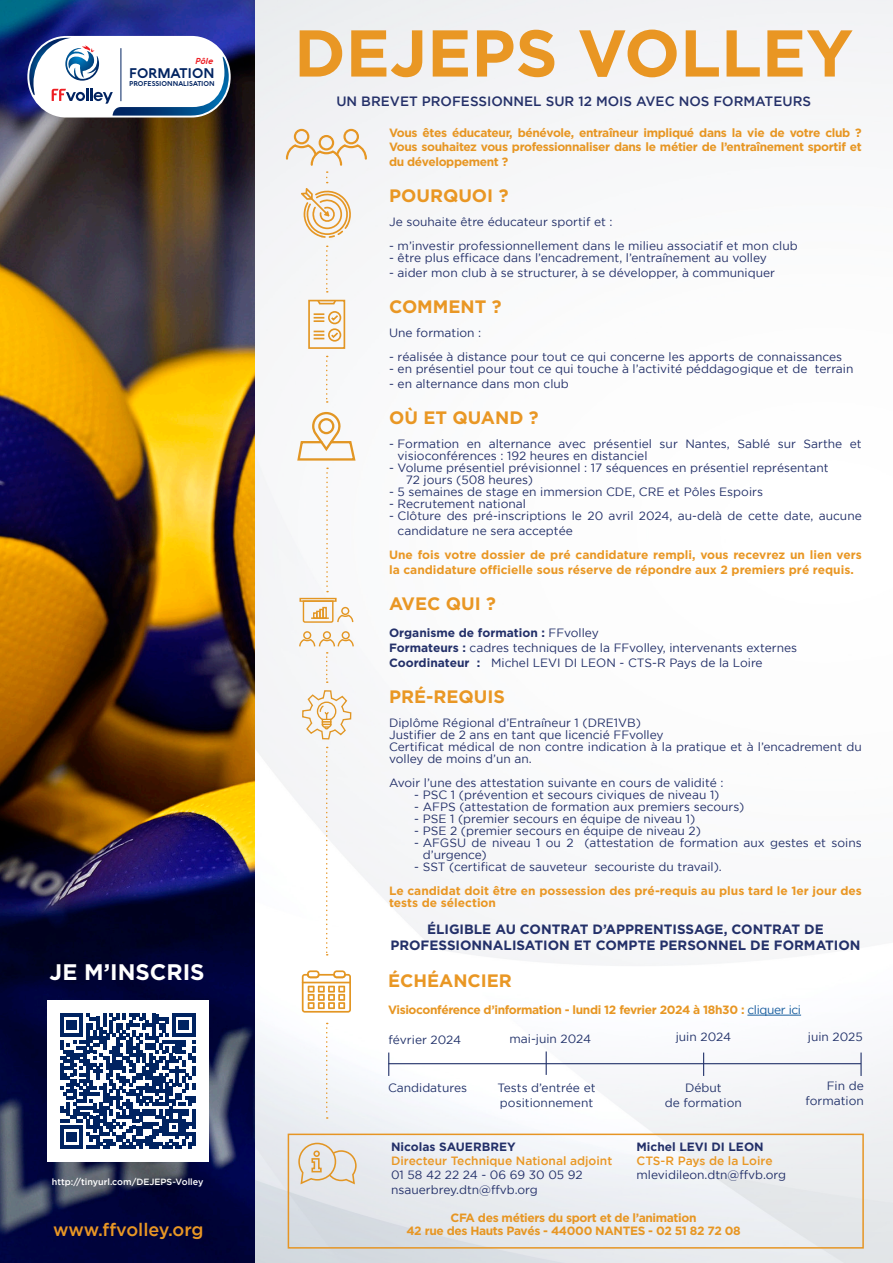
<style>
.page{position:relative;width:893px;height:1263px;background:#fff}
.page>*{position:absolute;margin:0;border:0;box-sizing:border-box;transform-origin:0 0}
.t1{font:700 66px "Gotham";color:#e99724}
.t2{font:700 22.5px "Gotham";color:#fff}
.t3{font:700 18px "Gotham";color:#e99724}
.t4{font:500 18px "Gotham";color:#e99724}
.t5{font:700 13.65px "Aquawax";color:#002361}
.t6{font:700 13.5px "Gotham";color:#233069}
.t7{font:500 13.5px "Gotham";color:#243069}
.t8{font:12px/12px "Gotham";color:#233069}
.t9{font:700 12px/13.5px "Gotham";letter-spacing:-.03em;color:#e79623}
.t10{font:700 12px/15px "Gotham";color:#e99724}
.t11{font:12px "Gotham";color:#22326a}
.t12{font:700 12px "Gotham";color:#233069}
.t13{font:500 12px "Gotham";color:#e99724}
.t14{font:500 9px "Gotham";color:#fff}
.t15{font:italic 700 8.4px "Aquawax";color:#ee1d23}
.t16{font:700 6.9px "Aquawax";color:#002361}
.s1{color:#e99623}
.s2{font-weight:400}
.s3{font-weight:700}
.s4{font-weight:400;color:#175d9e}
</style>
<div class="page">
<img style="left:0;top:0;width:255px;height:1263px">
<img style="left:255px;top:0;width:638px;height:1263px">
<hr style="left:388px;top:1063px;width:473px;height:1px;background:#22326a">
<svg style="left:388px;top:1052px;width:1px;height:24px"></svg>
<hr style="left:860px;top:1052px;width:2px;height:24px;background:#22326a">
<svg style="left:546px;top:1051px;width:1px;height:24px"></svg>
<svg style="left:703px;top:1052px;width:1px;height:24px"></svg>
<div style="left:27px;top:36px;width:204px;height:82px;background:#fff;border-radius:40px"></div>
<svg style="left:29px;top:38px;width:200px;height:78px"></svg>
<div style="left:319px;top:135px;width:15px;height:15px;border:2px solid #e69623;border-radius:50%"></div>
<div style="left:294px;top:129px;width:15px;height:15px;border:2px solid #e69623;border-radius:50%"></div>
<div style="left:343px;top:129px;width:16px;height:15px;border:2px solid #e69623;border-radius:50%"></div>
<svg style="left:285px;top:143px;width:82px;height:95px"></svg>
<div style="left:308px;top:300px;width:37px;height:49px;border:2px solid #e39623"></div>
<div style="left:328px;top:311px;width:13px;height:13px;border:2px solid #e39623;border-radius:50%"></div>
<svg style="left:314px;top:313px;width:26px;height:9px"></svg>
<svg style="left:316px;top:299px;width:22px;height:6px"></svg>
<div style="left:328px;top:328px;width:13px;height:14px;border:2px solid #e39623;border-radius:50%"></div>
<svg style="left:314px;top:331px;width:26px;height:8px"></svg>
<svg style="left:326px;top:246px;width:2px;height:47px"></svg>
<svg style="left:302px;top:970px;width:49px;height:43px"></svg>
<svg style="left:326px;top:356px;width:2px;height:47px"></svg>
<div style="left:303px;top:631px;width:8px;height:8px;border:1px solid #e39623;border-radius:50%"></div>
<div style="left:323px;top:631px;width:8px;height:8px;border:1px solid #e39623;border-radius:50%"></div>
<div style="left:342px;top:631px;width:8px;height:8px;border:1px solid #e39623;border-radius:50%"></div>
<svg style="left:302px;top:600px;width:52px;height:23px"></svg>
<div style="left:299px;top:598px;width:38px;height:4px;border:1px solid #e39623"></div>
<svg style="left:326px;top:468px;width:2px;height:124px"></svg>
<svg style="left:299px;top:638px;width:55px;height:45px"></svg>
<svg style="left:302px;top:690px;width:50px;height:50px"></svg>
<svg style="left:298px;top:1142px;width:59px;height:42px;background:#e4dacc"></svg>
<svg style="left:326px;top:747px;width:2px;height:208px"></svg>
<div style="left:47px;top:1000px;width:161px;height:162px;background:#fff"></div>
<svg style="left:60px;top:1013px;width:135px;height:136px"></svg>
<svg style="left:297px;top:411px;width:59px;height:50px"></svg>
<div style="left:318px;top:418px;width:16px;height:16px;border:2px solid #e29624;border-radius:50%"></div>
<svg style="left:326px;top:1023px;width:2px;height:96px"></svg>
<hr style="left:747px;top:1015px;width:54px;height:1px;background:#175d9e">
<div style="left:288px;top:1133px;width:576px;height:115px;border:2px solid #e69524"></div>
<p class="t15" style="left:195px;top:56px;width:19px">Pôle</p>
<p class="t5" style="left:129px;top:64px;width:87px">FORMATION</p>
<p class="t16" style="left:129px;top:79px;width:87px">PROFESSIONNALISATION</p>
<p class="t2" style="left:50px;top:959px;width:157px">JE M’INSCRIS</p>
<p class="t14" style="left:52px;top:1176px;width:153px">http://tinyurl.com/DEJEPS-Volley</p>
<p class="t4" style="left:53px;top:1219px;width:152px">www.ffvolley.org</p>
<p class="t1" style="left:294px;top:15px;width:561px">DEJEPS <span class="s1">VOLLEY</span></p>
<p class="t7" style="left:336px;top:94px;width:476px">UN BREVET PROFESSIONNEL SUR 12 MOIS AVEC NOS FORMATEURS</p>
<p class="t9" style="left:389px;top:126px;width:474px">Vous êtes éducateur, bénévole, entraîneur impliqué dans la vie de votre club ?<br>Vous souhaitez vous professionnaliser dans le métier de l’entraînement sportif et</p>
<p class="t9" style="left:389px;top:154px;width:121px">du développement ?</p>
<p class="t3" style="left:389px;top:185px;width:121px">POURQUOI ?</p>
<p class="t8" style="left:389px;top:215px;width:225px">Je souhaite être éducateur sportif et :</p>
<p class="t8" style="left:389px;top:239px;width:410px">- m’investir professionnellement dans le milieu associatif et mon club</p>
<p class="t8" style="left:389px;top:251px;width:379px">- être plus efficace dans l’encadrement, l’entraînement au volley</p>
<p class="t8" style="left:389px;top:266px;width:387px">- aider mon club à se structurer, à se développer, à communiquer</p>
<p class="t3" style="left:389px;top:296px;width:114px">COMMENT ?</p>
<p class="t8" style="left:389px;top:326px;width:94px">Une formation :</p>
<p class="t8" style="left:389px;top:350px;width:455px">- réalisée à distance pour tout ce qui concerne les apports de connaissances</p>
<p class="t8" style="left:389px;top:362px;width:466px">- en présentiel pour tout ce qui touche à l’activité péddagogique et de terrain</p>
<p class="t8" style="left:389px;top:377px;width:181px">- en alternance dans mon club</p>
<p class="t3" style="left:389px;top:407px;width:151px">OÙ ET QUAND ?</p>
<p class="t8" style="left:398px;top:437px;width:466px;text-indent:-8px">- Formation en alternance avec présentiel sur Nantes, Sablé sur Sarthe et visioconférences : 192 heures en distanciel</p>
<p class="t8" style="left:406px;top:461px;width:424px;text-indent:-17px">- Volume présentiel prévisionnel : 17 séquences en présentiel représentant<br>72 jours (508 heures)</p>
<p class="t8" style="left:389px;top:485px;width:375px">- 5 semaines de stage en immersion CDE, CRE et Pôles Espoirs</p>
<p class="t8" style="left:389px;top:497px;width:138px">- Recrutement national</p>
<p class="t8" style="left:398px;top:508px;width:466px;line-height:15px;text-indent:-8px">- Clôture des pré-inscriptions le 20 avril 2024, au-delà de cette date, aucune candidature ne sera acceptée</p>
<p class="t10" style="left:389px;top:546px;width:474px">Une fois votre dossier de pré candidature rempli, vous recevrez un lien vers la candidature officielle sous réserve de répondre aux 2 premiers pré requis.</p>
<p class="t3" style="left:389px;top:593px;width:108px">AVEC QUI ?</p>
<p class="t12" style="left:389px;top:625px;width:211px">Organisme de formation : <span class="s2">FFvolley</span></p>
<p class="t8" style="left:389px;top:641px;width:410px"><span class="s3">Formateurs :</span> cadres techniques de la FFvolley, intervenants externes</p>
<p class="t8" style="left:389px;top:656px;width:375px"><span class="s3">Coordinateur :</span> Michel LEVI DI LEON - CTS-R Pays de la Loire</p>
<p class="t3" style="left:389px;top:686px;width:117px">PRÉ-REQUIS</p>
<p class="t8" style="left:389px;top:716px;width:253px">Diplôme Régional d’Entraîneur 1 (DRE1VB)</p>
<p class="t8" style="left:389px;top:728px;width:276px">Justifier de 2 ans en tant que licencié FFvolley</p>
<p class="t8" style="left:389px;top:740px;width:474px">Certificat médical de non contre indication à la pratique et à l’encadrement du volley de moins d’un an.</p>
<p class="t8" style="left:389px;top:776px;width:336px">Avoir l’une des attestation suivante en cours de validité :</p>
<p class="t8" style="left:414px;top:788px;width:307px">- PSC 1 (prévention et secours civiques de niveau 1)</p>
<p class="t8" style="left:414px;top:800px;width:332px">- AFPS (attestation de formation aux premiers secours)</p>
<p class="t8" style="left:414px;top:812px;width:282px">- PSE 1 (premier secours en équipe de niveau 1)</p>
<p class="t8" style="left:414px;top:824px;width:288px">- PSE 2 (premier secours en équipe de niveau 2)</p>
<p class="t8" style="left:423px;top:836px;width:440px;text-indent:-8px">- AFGSU de niveau 1 ou 2 (attestation de formation aux gestes et soins d’urgence)</p>
<p class="t8" style="left:414px;top:860px;width:309px">- SST (certificat de sauveteur secouriste du travail).</p>
<p class="t10" style="left:389px;top:884px;width:474px;line-height:12px">Le candidat doit être en possession des pré-requis au plus tard le 1er jour des tests de sélection</p>
<p class="t6" style="left:427px;top:921px;width:398px">ÉLIGIBLE AU CONTRAT D’APPRENTISSAGE, CONTRAT DE</p>
<p class="t6" style="left:390px;top:937px;width:472px">PROFESSIONNALISATION ET COMPTE PERSONNEL DE FORMATION</p>
<p class="t3" style="left:388px;top:970px;width:125px">ÉCHÉANCIER</p>
<p class="t9" style="left:388px;top:1002px;width:415px">Visioconférence d’information - lundi 12 fevrier 2024 à 18h30 : <span class="s4">cliquer ici</span></p>
<p class="t11" style="left:388px;top:1033px;width:74px">février 2024</p>
<p class="t11" style="left:509px;top:1032px;width:83px">mai-juin 2024</p>
<p class="t11" style="left:676px;top:1030px;width:57px">juin 2024</p>
<p class="t11" style="left:808px;top:1030px;width:56px">juin 2025</p>
<p class="t11" style="left:388px;top:1081px;width:81px">Candidatures</p>
<p class="t11" style="left:685px;top:1081px;width:38px">Début</p>
<p class="t11" style="left:665px;top:1096px;width:79px">de formation</p>
<p class="t11" style="left:498px;top:1081px;width:100px">Tests d’entrée et</p>
<p class="t11" style="left:500px;top:1096px;width:95px">positionnement</p>
<p class="t12" style="left:391px;top:1139px;width:126px">Nicolas SAUERBREY</p>
<p class="t13" style="left:391px;top:1154px;width:223px">Directeur Technique National adjoint</p>
<p class="t8" style="left:391px;top:1169px;width:193px">01 58 42 22 24 - 06 69 30 05 92</p>
<p class="t8" style="left:391px;top:1183px;width:148px">nsauerbrey.dtn@ffvb.org</p>
<p class="t12" style="left:636px;top:1139px;width:129px">Michel LEVI DI LEON</p>
<p class="t13" style="left:636px;top:1154px;width:138px">CTS-R Pays de la Loire</p>
<p class="t8" style="left:636px;top:1169px;width:151px">mlevidileon.dtn@ffvb.org</p>
<p class="t9" style="left:451px;top:1210px;width:247px">CFA des métiers du sport et de l’animation</p>
<p class="t9" style="left:406px;top:1224px;width:336px">42 rue des Hauts Pavés - 44000 NANTES - 02 51 82 72 08</p>
<p class="t11" style="left:827px;top:1079px;width:39px">Fin de</p>
<p class="t11" style="left:805px;top:1094px;width:60px">formation</p>
</div>
